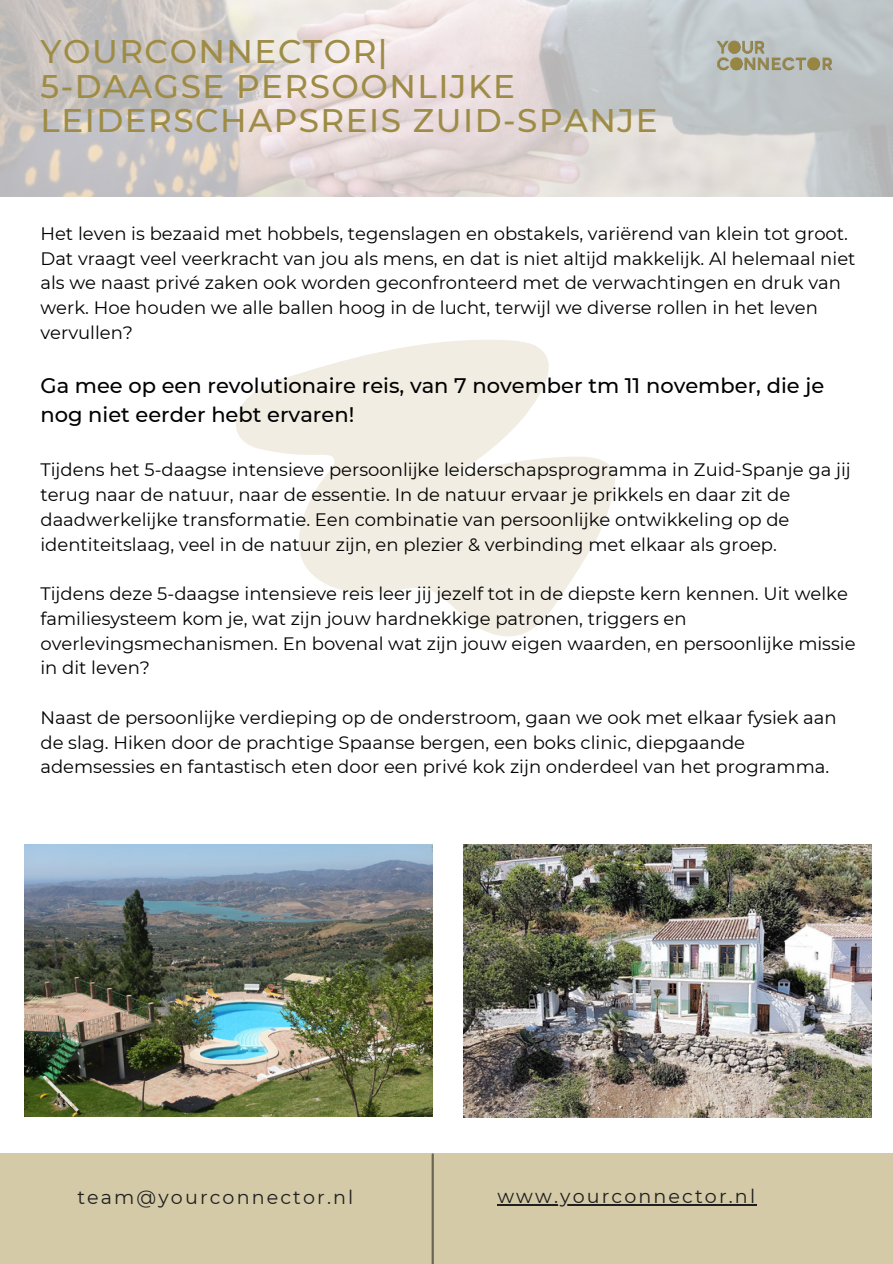
<style>
.page{position:relative;width:893px;height:1264px;background:#fff}
.page>*{position:absolute;margin:0;border:0;box-sizing:border-box;transform-origin:0 0}
.t1{font:500 32.7px/34.8px "Montserrat";letter-spacing:.045em;color:#9e8c46}
.t2{font:500 21px/29.2px "Montserrat";color:#000}
.t3{font:19.05px "Montserrat";letter-spacing:.11em;color:#1f1f1f}
.t4{font:18px/24.8px "Montserrat";color:#000}
</style>
<div class="page">
<svg style="left:236px;top:340px;width:379px;height:297px;fill:#f1ede2"></svg>
<img style="left:0;top:0;width:892px;height:196px">
<img style="left:677px;top:0;width:194px;height:111px">
<div style="left:0;top:1153px;width:892px;height:110px;background:#d4caa7"></div>
<hr style="left:431px;top:1154px;width:3px;height:109px;background:#020301">
<hr style="left:497px;top:1204px;width:260px;height:1px;background:#1f1f1f">
<img style="left:24px;top:844px;width:409px;height:272px">
<img style="left:463px;top:844px;width:408px;height:273px">
<p class="t1" style="left:40px;top:34px;width:618px">YOURCONNECTOR|<br>5-DAAGSE PERSOONLIJKE<br>LEIDERSCHAPSREIS ZUID-SPANJE</p>
<p class="t4" style="left:40px;top:221px;width:816px">Het leven is bezaaid met hobbels, tegenslagen en obstakels, variërend van klein tot groot.<br>Dat vraagt veel veerkracht van jou als mens, en dat is niet altijd makkelijk. Al helemaal niet als we naast privé zaken ook worden geconfronteerd met de verwachtingen en druk van werk. Hoe houden we alle ballen hoog in de lucht, terwijl we diverse rollen in het leven vervullen?</p>
<h1 class="t2" style="left:40px;top:371px;width:785px">Ga mee op een revolutionaire reis, van 7 november tm 11 november, die je nog niet eerder hebt ervaren!</h1>
<p class="t4" style="left:40px;top:457px;width:811px">Tijdens het 5-daagse intensieve persoonlijke leiderschapsprogramma in Zuid-Spanje ga jij terug naar de natuur, naar de essentie. In de natuur ervaar je prikkels en daar zit de daadwerkelijke transformatie. Een combinatie van persoonlijke ontwikkeling op de identiteitslaag, veel in de natuur zijn, en plezier &amp; verbinding met elkaar als groep.</p>
<p class="t4" style="left:40px;top:581px;width:816px">Tijdens deze 5-daagse intensieve reis leer jij jezelf tot in de diepste kern kennen. Uit welke familiesysteem kom je, wat zijn jouw hardnekkige patronen, triggers en overlevingsmechanismen. En bovenal wat zijn jouw eigen waarden, en persoonlijke missie in dit leven?</p>
<h2 class="t4" style="left:40px;top:705px;width:797px">Naast de persoonlijke verdieping op de onderstroom, gaan we ook met elkaar fysiek aan de slag. Hiken door de prachtige Spaanse bergen, een boks clinic, diepgaande ademsessies en fantastisch eten door een privé kok zijn onderdeel van het programma.</h2>
<p class="t3" style="left:77px;top:1185px;width:277px">team@yourconnector.nl</p>
<p class="t3" style="left:497px;top:1184px;width:259px">www.yourconnector.nl</p>
</div>
